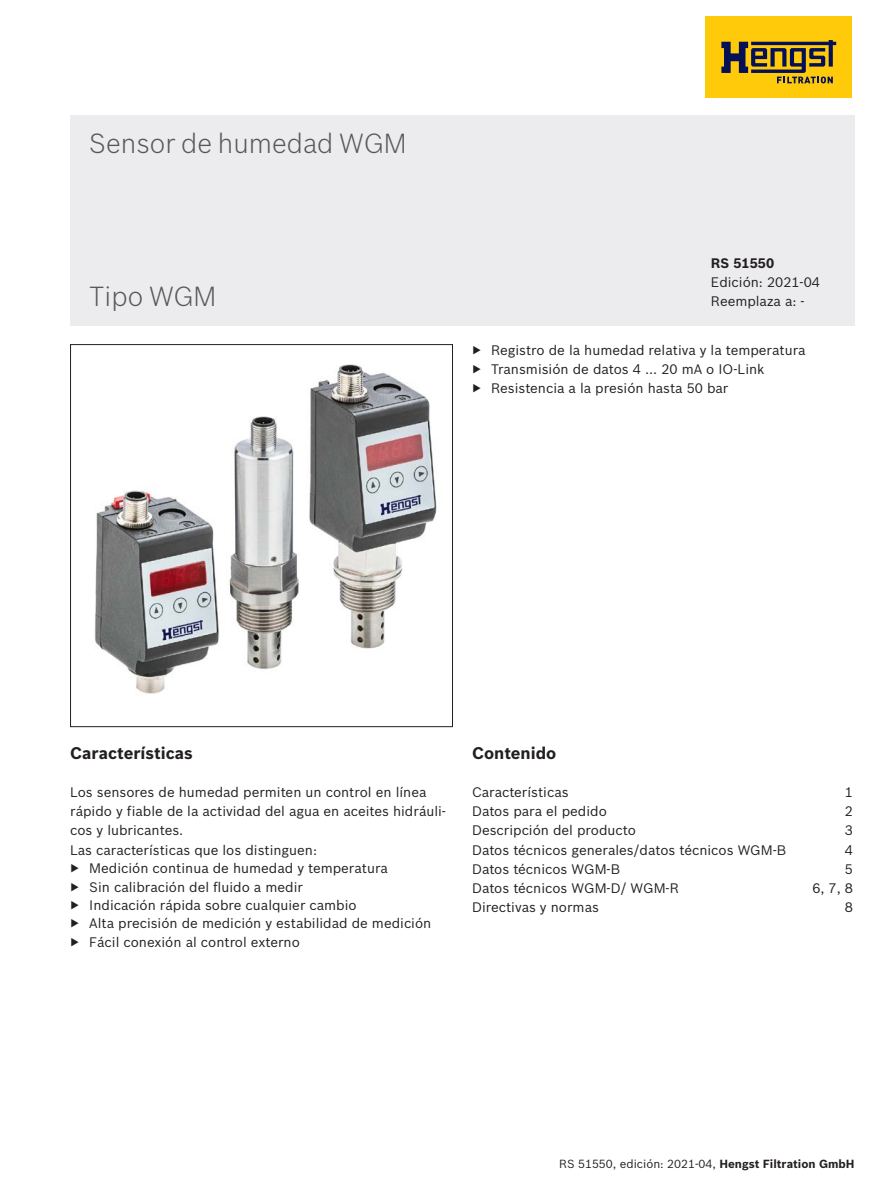
<style>
.page{position:relative;width:893px;height:1191px;background:#fff}
.page>*{position:absolute;margin:0;border:0;box-sizing:border-box;transform-origin:0 0}
.Titel{font:300 27px "Bosch Sans";color:#57585a}
.Kopfzeile{font:700 16.5px "Bosch Sans";color:#231f20}
.Fließtext{font:13.5px/19.2px "Bosch Sans";color:#231f20}
.Fließtext_bold{font:13.5px "Bosch Sans";color:#231f20}
.Fließtext_bold-2{font:700 13.5px "Bosch Sans";color:#231f20}
.t1{font:11.55px "Bosch Sans";color:#231f20}
.s1{font-weight:700}
</style>
<div class="page">
<div style="left:70px;top:115px;width:785px;height:210px;background:#ececee"></div>
<div style="left:705px;top:17px;width:147px;height:81px;background:#feca0a"></div>
<svg style="left:721px;top:40px;width:115px;height:43px"></svg>
<img style="left:94px;top:364px;width:343px;height:330px">
<div style="left:70px;top:344px;width:383px;height:383px;border:1px solid #231f20"></div>
<p class="Titel" style="left:89px;top:125px;width:319px">Sensor de humedad WGM</p>
<p class="Fließtext_bold-2" style="left:711px;top:253px;width:65px">RS 51550</p>
<p class="Fließtext_bold" style="left:711px;top:272px;width:110px">Edición: 2021-04</p>
<p class="Titel" style="left:89px;top:277px;width:129px">Tipo WGM</p>
<p class="Fließtext_bold" style="left:711px;top:291px;width:95px">Reemplaza a: -</p>
<p class="Fließtext" style="left:472px;top:339px;width:335px">▶ Registro de la humedad relativa y la temperatura</p>
<p class="Fließtext" style="left:472px;top:358px;width:294px">▶ Transmisión de datos 4 ... 20 mA o IO-Link</p>
<p class="Fließtext" style="left:472px;top:377px;width:258px">▶ Resistencia a la presión hasta 50 bar</p>
<p class="Kopfzeile" style="left:70px;top:740px;width:124px">Características</p>
<p class="Fließtext" style="left:70px;top:782px;width:377px">Los sensores de humedad permiten un control en línea rápido y fiable de la actividad del agua en aceites hidráuli&shy;cos y lubricantes.<br>Las características que los distinguen:</p>
<p class="Fließtext" style="left:70px;top:857px;width:319px">▶ Medición continua de humedad y temperatura</p>
<p class="Fließtext" style="left:70px;top:876px;width:234px">▶ Sin calibración del fluido a medir</p>
<p class="Fließtext" style="left:70px;top:894px;width:288px">▶ Indicación rápida sobre cualquier cambio</p>
<p class="Fließtext" style="left:70px;top:913px;width:363px">▶ Alta precisión de medición y estabilidad de medición</p>
<p class="Fließtext" style="left:70px;top:931px;width:231px">▶ Fácil conexión al control externo</p>
<p class="Kopfzeile" style="left:472px;top:740px;width:86px">Contenido</p>
<p class="Fließtext" style="left:472px;top:782px;width:98px">Características</p>
<p class="Fließtext" style="left:845px;top:782px;width:10px">1</p>
<p class="Fließtext" style="left:472px;top:801px;width:136px">Datos para el pedido</p>
<p class="Fließtext" style="left:845px;top:801px;width:10px">2</p>
<p class="Fließtext" style="left:472px;top:820px;width:165px">Descripción del producto</p>
<p class="Fließtext" style="left:845px;top:820px;width:10px">3</p>
<p class="Fließtext" style="left:472px;top:839px;width:316px">Datos técnicos generales/datos técnicos WGM-B</p>
<p class="Fließtext" style="left:845px;top:839px;width:10px">4</p>
<p class="Fließtext" style="left:472px;top:858px;width:149px">Datos técnicos WGM-B</p>
<p class="Fließtext" style="left:845px;top:858px;width:10px">5</p>
<p class="Fließtext" style="left:472px;top:877px;width:208px">Datos técnicos WGM-D/ WGM-R</p>
<p class="Fließtext" style="left:812px;top:877px;width:42px">6, 7, 8</p>
<p class="Fließtext" style="left:472px;top:896px;width:128px">Directivas y normas</p>
<p class="Fließtext" style="left:845px;top:896px;width:10px">8</p>
<p class="t1" style="left:559px;top:1154px;width:297px">RS 51550, edición: 2021-04, <span class="s1">Hengst Filtration GmbH</span></p>
</div>
